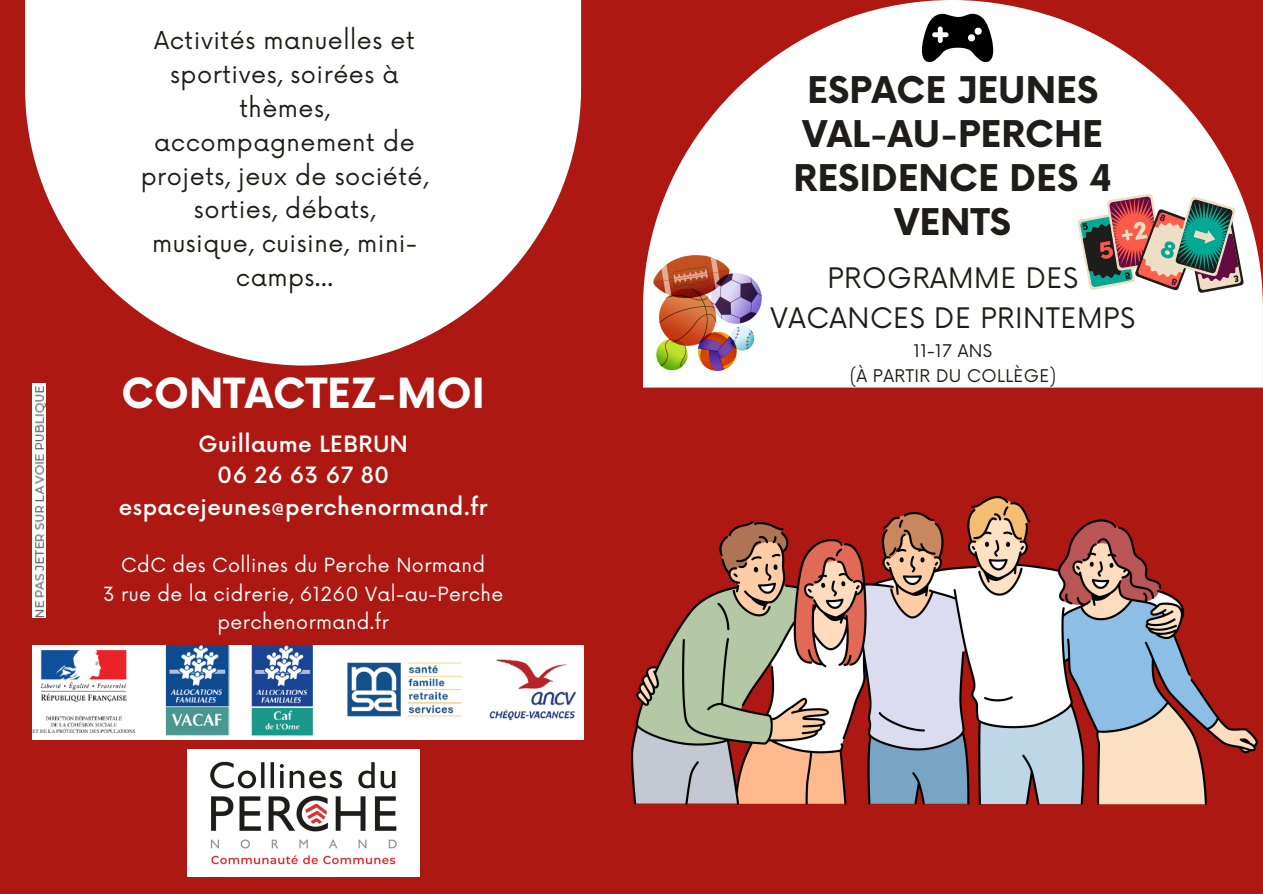
<style>
.page{position:relative;width:1263px;height:894px;background:#fff}
.page>*{position:absolute;margin:0;border:0;box-sizing:border-box;transform-origin:0 0}
.t1{font:700 40.5px "Now";color:#fff}
.t2{font:700 35.85px/43.8px "Now";color:#1e1d1b;text-align:center}
.t3{font:27.6px/40.5px "Now";letter-spacing:.02em;color:#1e1d1b;text-align:center}
.t4{font:24px/33.9px "Now";letter-spacing:.02em;color:#1e1d1b;text-align:center}
.t5{font:500 21.9px/31.8px "Now";letter-spacing:.02em;color:#fff;text-align:center}
.t6{font:19.05px "Now";letter-spacing:.02em;color:#fff}
.t7{font:17.1px/24.8px "Now";letter-spacing:.02em;color:#1e1d1b;text-align:center}
</style>
<div class="page">
<div style="left:0;top:0;width:1263px;height:893px;background:#ad1813"></div>
<svg style="left:643px;top:0;width:620px;height:387px;fill:#fff"></svg>
<svg style="left:25px;top:0;width:556px;height:365px;fill:#fff"></svg>
<img style="left:631px;top:496px;width:626px;height:308px">
<img style="left:654px;top:256px;width:108px;height:114px">
<svg style="left:920px;top:14px;width:75px;height:48px;background:#595959"></svg>
<svg style="left:1077px;top:194px;width:166px;height:99px;background:#a09892"></svg>
<img style="left:188px;top:749px;width:231px;height:127px">
<img style="left:32px;top:645px;width:552px;height:93px">
<img style="left:32px;top:383px;width:14px;height:234px">
<h5 class="t4" style="left:141px;top:24px;width:289px">Activités manuelles et sportives, soirées à thèmes, accompagnement de projets, jeux de société, sorties, débats, musique, cuisine, mini&shy;camps...</h5>
<p class="t1" style="left:122px;top:371px;width:365px">CONTACTEZ-MOI</p>
<p class="t5" style="left:119px;top:429px;width:370px">Guillaume LEBRUN<br>06 26 63 67 80 espacejeunes@perchenormand.fr</p>
<p class="t6" style="left:121px;top:554px;width:365px">CdC des Collines du Perche Normand</p>
<h1 class="t6" style="left:103px;top:583px;width:402px">3 rue de la cidrerie, 61260 Val-au-Perche</h1>
<h4 class="t6" style="left:217px;top:611px;width:173px">perchenormand.fr</h4>
<p class="t2" style="left:793px;top:70px;width:320px">ESPACE JEUNES<br>VAL-AU-PERCHE<br>RESIDENCE DES 4<br>VENTS</p>
<p class="t3" style="left:770px;top:259px;width:366px">PROGRAMME DES<br>VACANCES DE PRINTEMPS</p>
<p class="t7" style="left:850px;top:339px;width:208px">11-17 ANS<br>(À PARTIR DU COLLÈGE)</p>
</div>
